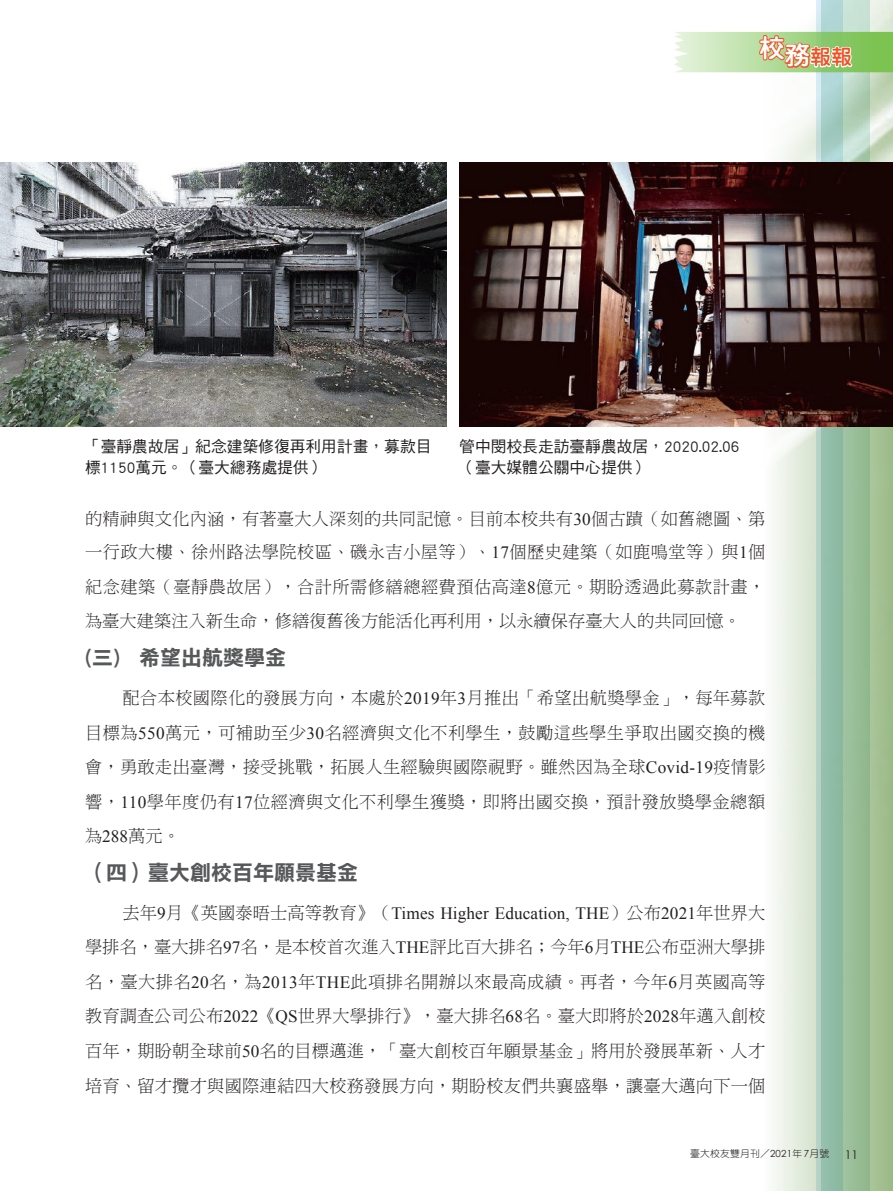
<style>
.page{position:relative;width:893px;height:1191px;background:#fff}
.page>*{position:absolute;margin:0;border:0;box-sizing:border-box;transform-origin:0 0}
.t1{font:25.5px "DF Yuan Std W8";color:#fff}
.t2{font:21px "DF Li Hei Std W7";color:#57585a}
.t3{font:17.25px/34.5px "DF Ming Std W3";letter-spacing:.01em;color:#231f20;text-align:justify}
.t4{font:17.25px "Times New Roman";letter-spacing:.005em;color:#231f20}
.t5{font:15.75px/21px "DF Hei Std W5";color:#231f20}
.t6{font:12px "Century Gothic";color:#231f20}
.t7{font:9.75px "DF Yuan Std W3";letter-spacing:.025em;color:#231f20}
.s1{font-family:"Times New Roman"}
.s2{font-family:"DF Ming Std W3"}
.s3{font-family:"Century Gothic"}
</style>
<div class="page">
<img style="left:763px;top:0;width:130px;height:1191px">
<svg style="left:843px;top:0;width:27px;height:1191px;background:#9cc09c"></svg>
<svg style="left:816px;top:0;width:27px;height:1191px;background:#9ac2b1"></svg>
<svg style="left:674px;top:24px;width:219px;height:48px"></svg>
<img style="left:0;top:162px;width:447px;height:264px">
<img style="left:459px;top:162px;width:434px;height:264px">
<h1 class="t1" style="left:759px;top:38px;width:94px">校務<sub>報報</sub></h1>
<p class="t5" style="left:85px;top:435px;width:348px">「臺靜農故居」紀念建築修復再利用計畫，募款目標1150萬元。（臺大總務處提供）</p>
<p class="t5" style="left:459px;top:435px;width:282px">管中閔校長走訪臺靜農故居，2020.02.06（臺大媒體公關中心提供）</p>
<p class="t3" style="left:85px;top:502px;width:682px;line-height:34px">的精神與文化內涵，有著臺大人深刻的共同記憶。目前本校共有<span class="s1">30</span>個古蹟（如舊總圖、第一行政大樓、徐州路法學院校區、磯永吉小屋等）、<span class="s1">17</span>個歷史建築（如鹿鳴堂等）與<span class="s1">1</span>個紀念建築（臺靜農故居），合計所需修繕總經費預估高達<span class="s1">8</span>億元。期盼透過此募款計畫，為臺大建築注入新生命，修繕復舊後方能活化再利用，以永續保存臺大人的共同回憶。</p>
<p class="t2" style="left:85px;top:646px;width:202px">(三) 希望出航獎學金</p>
<p class="t3" style="left:85px;top:680px;width:682px;text-indent:38px">配合本校國際化的發展方向，本處於<span class="s1">2019</span>年<span class="s1">3</span>月推出「希望出航獎學金」，每年募款目標為<span class="s1">550</span>萬元，可補助至少<span class="s1">30</span>名經濟與文化不利學生，鼓勵這些學生爭取出國交換的機會，勇敢走出臺灣，接受挑戰，拓展人生經驗與國際視野。雖然因為全球<span class="s1">Covid-19</span>疫情影響，<span class="s1">110</span>學年度仍有<span class="s1">17</span>位經濟與文化不利學生獲獎，即將出國交換，預計發放獎學金總額為<span class="s1">288</span>萬元。</p>
<p class="t2" style="left:85px;top:861px;width:274px">（四）臺大創校百年願景基金</p>
<p class="t4" style="left:123px;top:901px;width:644px"><span class="s2">去年</span>9<span class="s2">月《英國泰晤士高等教育》（</span>Times Higher Education, THE<span class="s2">）公布</span>2021<span class="s2">年世界大</span></p>
<p class="t3" style="left:85px;top:929px;width:682px">學排名，臺大排名<span class="s1">97</span>名，是本校首次進入<span class="s1">THE</span>評比百大排名；今年<span class="s1">6</span>月<span class="s1">THE</span>公布亞洲大學排名，臺大排名<span class="s1">20</span>名，為<span class="s1">2013</span>年<span class="s1">THE</span>此項排名開辦以來最高成績。再者，今年<span class="s1">6</span>月英國高等教育調查公司公布<span class="s1">2022</span>《<span class="s1">QS</span>世界大學排行》，臺大排名<span class="s1">68</span>名。臺大即將於<span class="s1">2028</span>年邁入創校百年，期盼朝全球前<span class="s1">50</span>名的目標邁進，「臺大創校百年願景基金」將用於發展革新、人才培育、留才攬才與國際連結四大校務發展方向，期盼校友們共襄盛舉，讓臺大邁向下一個</p>
<p class="t7" style="left:690px;top:1148px;width:141px">臺大校友雙月刊／<span class="s3">2021</span>年<span class="s3">7</span>月號</p>
<p class="t6" style="left:845px;top:1147px;width:15px">11</p>
</div>
